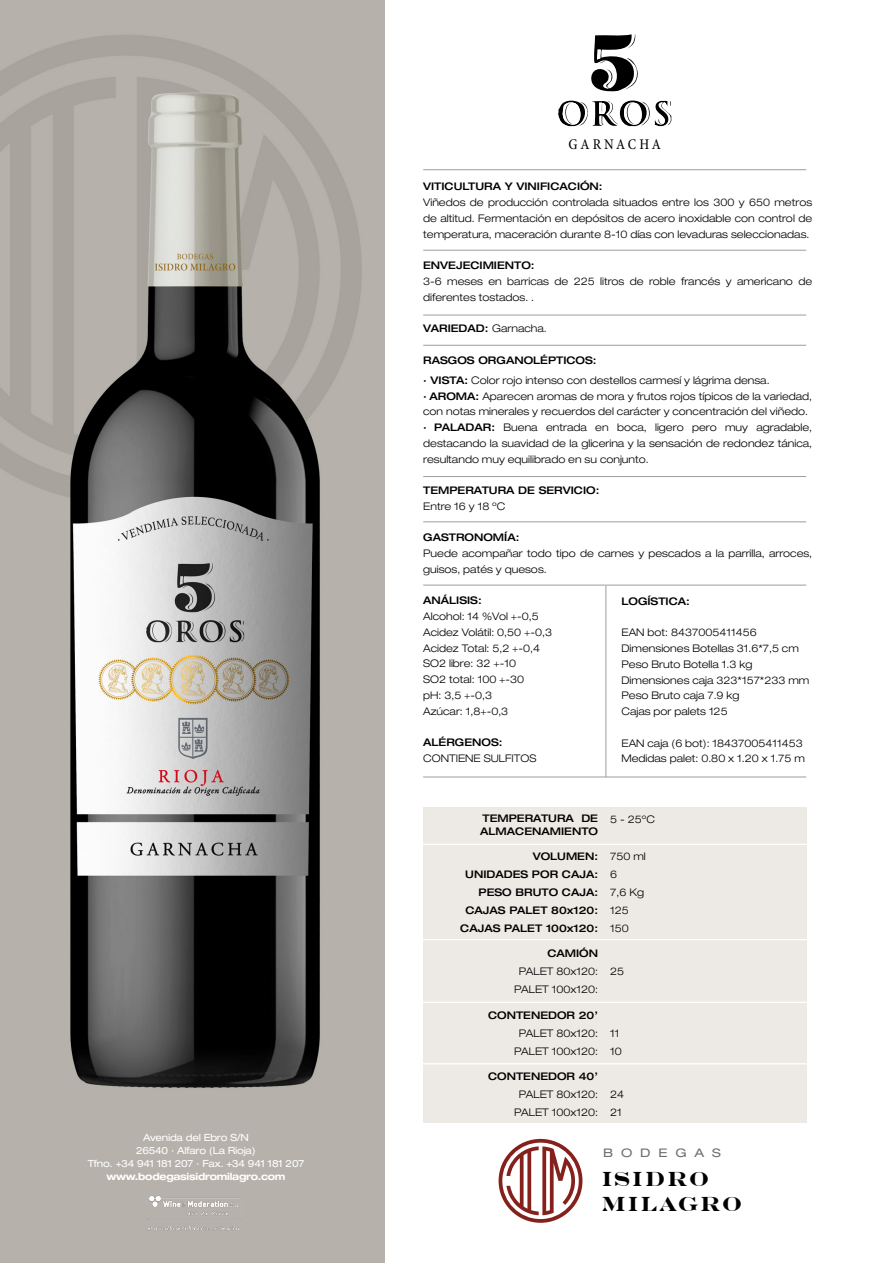
<style>
.page{position:relative;width:893px;height:1263px;background:#fff}
.page>*{position:absolute;margin:0;border:0;box-sizing:border-box;transform-origin:0 0}
.t1{font:700 20.4px "Engravers";letter-spacing:.1em;color:#000;scale:.9 1}
.t2{font:condensed 15px "Minion Pro";letter-spacing:.2em;color:#000}
.t3{font:expanded 11.85px "Helvetica Neue LT Std";letter-spacing:.6em;color:#706f6f;scale:1.1 1}
.t4{font:300 expanded 10.5px/15.8px "Helvetica Neue LT Std";color:#000}
.t5{font:500 expanded 10.5px/13.5px "Helvetica Neue LT Std";color:#000}
.t6{font:expanded 9.9px/13.2px "Helvetica Neue LT Std";letter-spacing:-.025em;color:#fff;text-align:center}
.s1{font-weight:700}
.s2{font-weight:300}
.s3{font-weight:500}
</style>
<div class="page">
<img style="left:0;top:0;width:385px;height:1263px">
<img style="left:145px;top:1195px;width:98px;height:36px">
<svg style="left:558px;top:34px;width:114px;height:93px"></svg>
<hr style="left:423px;top:169px;width:383px;height:1px;background:#9d9d9c">
<hr style="left:423px;top:250px;width:383px;height:1px;background:#9d9d9c">
<hr style="left:423px;top:315px;width:383px;height:1px;background:#9d9d9c">
<hr style="left:423px;top:345px;width:383px;height:1px;background:#9d9d9c">
<hr style="left:423px;top:476px;width:383px;height:1px;background:#9d9d9c">
<hr style="left:423px;top:521px;width:383px;height:1px;background:#9d9d9c">
<hr style="left:423px;top:585px;width:383px;height:1px;background:#9d9d9c">
<hr style="left:423px;top:777px;width:383px;height:1px;background:#9d9d9c">
<div style="left:423px;top:807px;width:383px;height:316px;background:#edeae5"></div>
<hr style="left:414px;top:939px;width:398px;height:1px;background:#fff">
<hr style="left:414px;top:844px;width:398px;height:1px;background:#fff">
<hr style="left:414px;top:1002px;width:398px;height:1px;background:#fff">
<hr style="left:414px;top:1063px;width:398px;height:1px;background:#fff">
<hr style="left:605px;top:586px;width:1px;height:191px;background:#9d9d9c">
<svg style="left:499px;top:1139px;width:83px;height:84px"></svg>
<p class="t6" style="left:143px;top:1130px;width:107px">Avenida del Ebro S/N</p>
<p class="t6" style="left:136px;top:1144px;width:121px">26540 · Alfaro (La Rioja)</p>
<p class="t6" style="left:88px;top:1157px;width:218px">Tfno. +34 941 181 207 · Fax. +34 941 181 207 <span class="s1">www.bodegasisidromilagro.com</span></p>
<p class="t2" style="left:568px;top:134px;width:94px">GARNACHA</p>
<p class="t5" style="left:423px;top:180px;width:181px">VITICULTURA Y VINIFICACIÓN:</p>
<p class="t4" style="left:423px;top:194px;width:390px;text-align:justify">Viñedos de producción controlada situados entre los 300 y 650 metros de altitud. Fermentación en depósitos de acero inoxidable con control de temperatura, maceración durante 8-10 días con levaduras seleccionadas.</p>
<p class="t5" style="left:423px;top:258px;width:113px">ENVEJECIMIENTO:</p>
<p class="t4" style="left:423px;top:273px;width:390px">3-6 meses en barricas de 225 litros de roble francés y americano de diferentes tostados. .</p>
<p class="t5" style="left:423px;top:321px;width:125px">VARIEDAD: <span class="s2">Garnacha.</span></p>
<p class="t5" style="left:423px;top:353px;width:175px">RASGOS ORGANOLÉPTICOS:</p>
<p class="t4" style="left:423px;top:372px;width:348px"><span class="s3">· VISTA:</span> Color rojo intenso con destellos carmesí y lágrima densa.</p>
<p class="t4" style="left:423px;top:388px;width:390px"><span class="s3">· AROMA:</span> Aparecen aromas de mora y frutos rojos típicos de la variedad, con notas minerales y recuerdos del carácter y concentración del viñedo.</p>
<p class="t4" style="left:423px;top:419px;width:390px;text-align:justify"><span class="s3">· PALADAR:</span> Buena entrada en boca, ligero pero muy agradable, destacando la suavidad de la glicerina y la sensación de redondez tánica, resultando muy equilibrado en su conjunto.</p>
<p class="t5" style="left:423px;top:483px;width:178px">TEMPERATURA DE SERVICIO:</p>
<p class="t4" style="left:423px;top:498px;width:84px">Entre 16 y 18 ºC</p>
<p class="t5" style="left:423px;top:531px;width:98px">GASTRONOMÍA:</p>
<p class="t4" style="left:423px;top:545px;width:390px">Puede acompañar todo tipo de carnes y pescados a la parrilla, arroces, guisos, patés y quesos.</p>
<p class="t5" style="left:423px;top:594px;width:60px">ANÁLISIS:</p>
<p class="t4" style="left:423px;top:608px;width:117px">Alcohol: 14 %Vol +-0,5</p>
<p class="t4" style="left:423px;top:624px;width:130px">Acidez Volátil: 0,50 +-0,3</p>
<p class="t4" style="left:423px;top:640px;width:119px">Acidez Total: 5,2 +-0,4</p>
<p class="t4" style="left:423px;top:656px;width:94px">SO2 libre: 32 +-10</p>
<p class="t4" style="left:423px;top:671px;width:103px">SO2 total: 100 +-30</p>
<p class="t4" style="left:423px;top:687px;width:70px">pH: 3,5 +-0,3</p>
<p class="t4" style="left:423px;top:703px;width:87px">Azúcar: 1,8+-0,3</p>
<p class="t5" style="left:423px;top:735px;width:81px">ALÉRGENOS:</p>
<p class="t4" style="left:423px;top:750px;width:115px">CONTIENE SULFITOS</p>
<p class="t5" style="left:621px;top:594px;width:70px">LOGÍSTICA:</p>
<p class="t4" style="left:621px;top:625px;width:137px">EAN bot: 8437005411456</p>
<p class="t4" style="left:621px;top:640px;width:179px">Dimensiones Botellas 31.6*7,5 cm</p>
<p class="t4" style="left:621px;top:656px;width:132px">Peso Bruto Botella 1.3 kg</p>
<p class="t4" style="left:621px;top:672px;width:189px">Dimensiones caja 323*157*233 mm</p>
<p class="t4" style="left:621px;top:688px;width:120px">Peso Bruto caja 7.9 kg</p>
<p class="t4" style="left:621px;top:703px;width:108px">Cajas por palets 125</p>
<p class="t4" style="left:621px;top:735px;width:183px">EAN caja (6 bot): 18437005411453</p>
<p class="t4" style="left:621px;top:751px;width:185px">Medidas palet: 0.80 x 1.20 x 1.75 m</p>
<p class="t5" style="left:480px;top:811px;width:119px">TEMPERATURA DE<br>ALMACENAMIENTO</p>
<p class="t5" style="left:533px;top:849px;width:67px">VOLUMEN:</p>
<p class="t5" style="left:465px;top:867px;width:134px">UNIDADES POR CAJA:</p>
<p class="t5" style="left:478px;top:885px;width:121px">PESO BRUTO CAJA:</p>
<p class="t5" style="left:465px;top:903px;width:134px">CAJAS PALET 80x120:</p>
<p class="t5" style="left:460px;top:921px;width:139px">CAJAS PALET 100x120:</p>
<p class="t5" style="left:547px;top:946px;width:52px">CAMIÓN</p>
<p class="t4" style="left:519px;top:963px;width:81px">PALET 80x120:</p>
<p class="t4" style="left:514px;top:981px;width:85px">PALET 100x120:</p>
<p class="t5" style="left:488px;top:1008px;width:112px">CONTENEDOR 20’</p>
<p class="t4" style="left:519px;top:1025px;width:81px">PALET 80x120:</p>
<p class="t4" style="left:514px;top:1043px;width:85px">PALET 100x120:</p>
<p class="t5" style="left:488px;top:1069px;width:112px">CONTENEDOR 40’</p>
<p class="t4" style="left:519px;top:1086px;width:81px">PALET 80x120:</p>
<p class="t4" style="left:514px;top:1104px;width:85px">PALET 100x120:</p>
<p class="t4" style="left:610px;top:811px;width:46px">5 - 25ºC</p>
<p class="t4" style="left:610px;top:848px;width:37px">750 ml</p>
<p class="t4" style="left:610px;top:866px;width:9px">6</p>
<p class="t4" style="left:610px;top:884px;width:35px">7,6 Kg</p>
<p class="t4" style="left:610px;top:902px;width:20px">125</p>
<p class="t4" style="left:610px;top:920px;width:20px">150</p>
<p class="t4" style="left:610px;top:963px;width:16px">25</p>
<p class="t4" style="left:610px;top:1025px;width:11px">11</p>
<p class="t4" style="left:610px;top:1043px;width:13px">10</p>
<p class="t4" style="left:610px;top:1086px;width:16px">24</p>
<p class="t4" style="left:610px;top:1104px;width:13px">21</p>
<p class="t3" style="left:603px;top:1146px;width:108px">BODEGAS</p>
<p class="t1" style="left:601px;top:1166px;width:121px">ISIDRO</p>
<p class="t1" style="left:601px;top:1192px;width:158px">MILAGRO</p>
</div>
